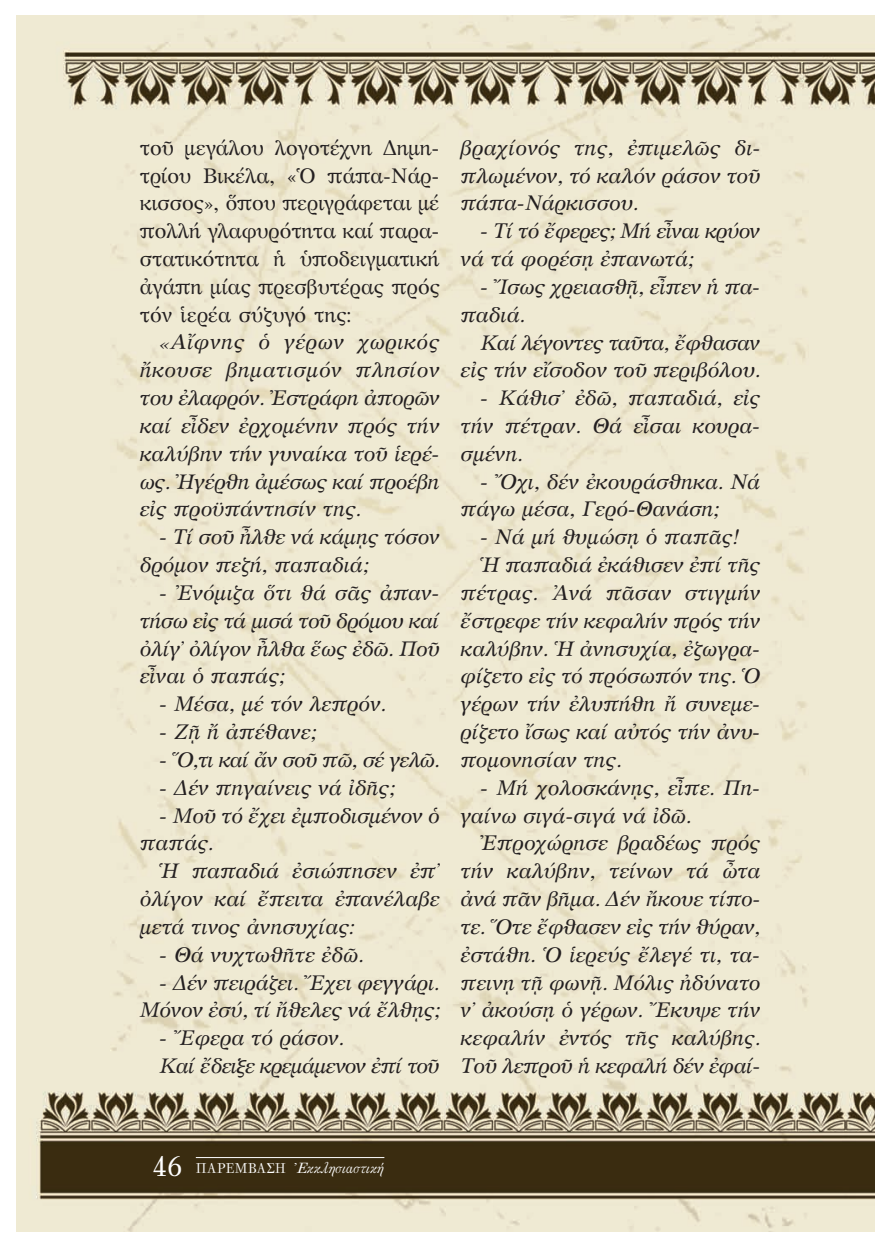
<style>
.page{position:relative;width:875px;height:1247px;background:#fff}
.page>*{position:absolute;margin:0;border:0;box-sizing:border-box;transform-origin:0 0}
.t1{font:italic 21px/27.8px "GFS Artemisia";color:#231f20;text-align:justify}
.t2{font:21px/27.8px "GFS Artemisia";color:#231f20;text-align:justify}
.t3{font:italic 21px/27.8px "GFS Artemisia";letter-spacing:-.03em;color:#231f20}
.t4{font:italic 21px/27.8px "GFS Artemisia";letter-spacing:-.025em;color:#231f20;text-align:right}
.t5{font:italic 21px/27.8px "GFS Artemisia";letter-spacing:-.035em;color:#231f20}
.t6{font:15.75px "GFS Solomos";color:#fff}
.s1{font-family:"GFS Porson";font-size:28px}
.s2{font-family:"GFS Bodoni";font-size:14px}
</style>
<div class="page">
<img style="left:16px;top:16px;width:859px;height:1215px">
<hr style="left:196px;top:1157px;width:188px;height:1px;background:#fff">
<p class="t2" style="left:140px;top:133px;width:301px">τοῦ μεγάλου λογοτέχνη Δημη&shy;τρίου Βικέλα, «Ὁ πάπα-Νάρ&shy;κισσος», ὅπου περιγράφεται μέ πολλή γλαφυρότητα καί παρα&shy;στατικότητα ἡ ὑποδειγματική ἀγάπη μίας πρεσβυτέρας πρός τόν ἱερέα σύζυγό της:</p>
<p class="t1" style="left:140px;top:327px;width:301px;text-indent:20px">«Αἴφνης ὁ γέρων χωρικός ἤκουσε βηματισμόν πλησίον του ἐλαφρόν. Ἐστράφη ἀπορῶν καί εἶδεν ἐρχομένην πρός τήν καλύβην τήν γυναίκα τοῦ ἱερέ&shy;ως. Ἠγέρθη ἀμέσως καί προέβη εἰς προϋπάντησίν της.</p>
<p class="t1" style="left:140px;top:522px;width:301px;text-indent:20px">- Τί σοῦ ἦλθε νά κάμῃς τόσον δρόμον πεζή, παπαδιά;</p>
<p class="t1" style="left:140px;top:577px;width:301px;text-indent:20px">- Ἐνόμιζα ὅτι θά σᾶς ἀπαν&shy;τήσω εἰς τά μισά τοῦ δρόμου καί ὀλίγ’ ὀλίγον ἦλθα ἕως ἐδῶ. Ποῦ εἶναι ὁ παπάς;</p>
<p class="t1" style="left:160px;top:689px;width:228px">- Μέσα, μέ τόν λεπρόν.</p>
<p class="t1" style="left:160px;top:717px;width:158px">- Ζῇ ἤ ἀπέθανε;</p>
<p class="t3" style="left:160px;top:744px;width:282px">- Ὅ,τι καί ἄν σοῦ πῶ, σέ γελῶ.</p>
<p class="t1" style="left:160px;top:772px;width:236px">- Δέν πηγαίνεις νά ἰδῆς;</p>
<p class="t1" style="left:140px;top:800px;width:301px;text-indent:20px">- Μοῦ τό ἔχει ἐμποδισμένον ὁ παπάς.</p>
<p class="t1" style="left:140px;top:856px;width:301px;text-indent:20px">Ἡ παπαδιά ἐσιώπησεν ἐπ’ ὀλίγον καί ἔπειτα ἐπανέλαβε μετά τινος ἀνησυχίας:</p>
<p class="t1" style="left:160px;top:939px;width:205px">- Θά νυχτωθῆτε ἐδῶ.</p>
<p class="t1" style="left:140px;top:967px;width:301px;text-align:right">- Δέν πειράζει. Ἔχει φεγγάρι.<br>Μόνον ἐσύ, τί ἤθελες νά ἔλθῃς;</p>
<p class="t5" style="left:160px;top:1023px;width:281px">- Ἔφερα τό ράσον.<br>Καί ἔδειξε κρεμάμενον ἐπί τοῦ</p>
<p class="t1" style="left:460px;top:132px;width:301px">βραχίονός της, ἐπιμελῶς δι&shy;πλωμένον, τό καλόν ράσον τοῦ πάπα-Νάρκισσου.</p>
<p class="t3" style="left:460px;top:216px;width:301px;text-indent:20px">- Τί τό ἔφερες; Μή εἶναι κρύον νά τά φορέσῃ ἐπανωτά;</p>
<p class="t1" style="left:460px;top:271px;width:301px;text-indent:20px">- Ἴσως χρειασθῇ, εἶπεν ἡ πα&shy;παδιά.</p>
<p class="t4" style="left:460px;top:327px;width:301px">Καί λέγοντες ταῦτα, ἔφθασαν εἰς τήν εἴσοδον τοῦ περιβόλου.</p>
<p class="t1" style="left:460px;top:383px;width:301px;text-indent:20px">- Κάθισ’ ἐδῶ, παπαδιά, εἰς τήν πέτραν. Θά εἶσαι κουρα&shy;σμένη.</p>
<p class="t1" style="left:460px;top:466px;width:301px;text-indent:20px">- Ὄχι, δέν ἐκουράσθηκα. Νά πάγω μέσα, Γερό-Θανάση;</p>
<p class="t1" style="left:480px;top:522px;width:259px">- Νά μή θυμώσῃ ὁ παπᾶς!</p>
<p class="t1" style="left:480px;top:550px;width:281px">Ἡ παπαδιά ἐκάθισεν ἐπί τῆς</p>
<p class="t1" style="left:460px;top:578px;width:301px">πέτρας. Ἀνά πᾶσαν στιγμήν</p>
<p class="t1" style="left:460px;top:605px;width:301px">ἔστρεφε τήν κεφαλήν πρός τήν</p>
<p class="t1" style="left:460px;top:633px;width:301px">καλύβην. Ἡ ἀνησυχία, ἐζωγρα-</p>
<p class="t1" style="left:460px;top:661px;width:301px">φίζετο εἰς τό πρόσωπόν της. Ὁ</p>
<p class="t1" style="left:460px;top:689px;width:301px">γέρων τήν ἐλυπήθη ἤ συνεμε-</p>
<p class="t1" style="left:460px;top:717px;width:301px">ρίζετο ἴσως καί αὐτός τήν ἀνυ-</p>
<p class="t1" style="left:460px;top:744px;width:163px">πομονησίαν της.</p>
<p class="t1" style="left:460px;top:772px;width:301px;text-indent:20px">- Μή χολοσκάνῃς, εἶπε. Πη&shy;γαίνω σιγά-σιγά νά ἰδῶ.</p>
<p class="t1" style="left:460px;top:828px;width:301px;text-indent:20px">Ἐπροχώρησε βραδέως πρός τήν καλύβην, τείνων τά ὦτα ἀνά πᾶν βῆμα. Δέν ἤκουε τίπο&shy;τε. Ὅτε ἔφθασεν εἰς τήν θύραν, ἐστάθη. Ὁ ἱερεύς ἔλεγέ τι, τα&shy;πεινῃ τῇ φωνῇ. Μόλις ἠδύνατο ν’ ἀκούσῃ ὁ γέρων. Ἔκυψε τήν κεφαλήν ἐντός τῆς καλύβης.<br>Τοῦ λεπροῦ ἡ κεφαλή δέν ἐφαί-</p>
<p class="t6" style="left:152px;top:1162px;width:233px"><span class="s1">46</span> <span class="s2">ΠAPEMBAΣH</span> Ἐκκλησιαστική</p>
</div>
